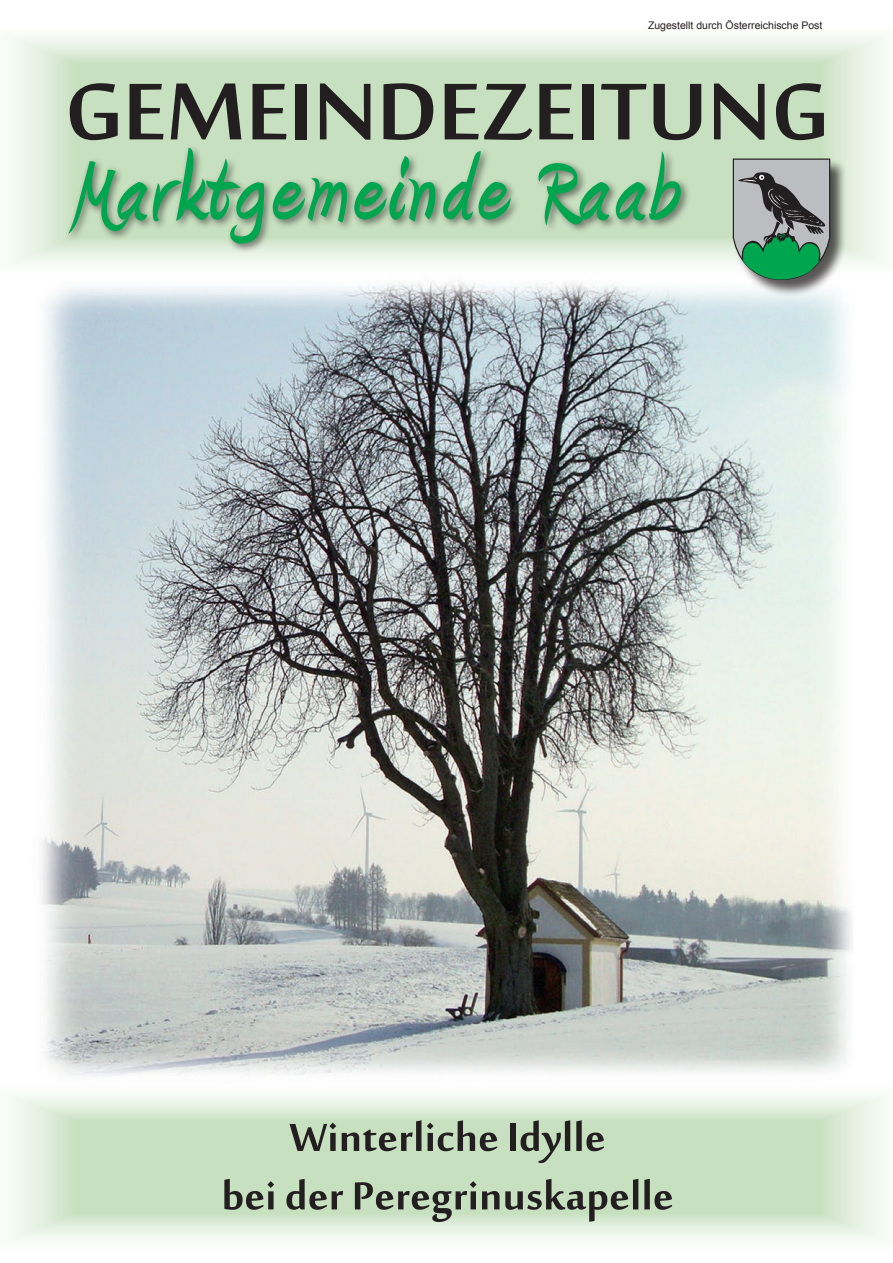
<style>
.page{position:relative;width:893px;height:1263px;background:#fff}
.page>*{position:absolute;margin:0;border:0;box-sizing:border-box;transform-origin:0 0}
.t1{font:700 111px "Amienne";letter-spacing:.05em;color:#00a54f}
.t2{font:700 111px "Sakkal Majalla";color:#231f20}
.t3{font:700 54px/58.5px "Sakkal Majalla";color:#231f20;text-align:center}
.t4{font:10.5px "Arial";color:#231f20}
</style>
<div class="page">
<img style="left:41px;top:281px;width:812px;height:772px">
<svg style="left:11px;top:37px;width:873px;height:226px;background:#d4e7ce"></svg>
<div style="left:733px;top:159px;width:114px;height:138px;background:#231f20;opacity:.75"></div>
<svg style="left:732px;top:158px;width:99px;height:125px;background:#7b9a8b"></svg>
<div style="left:65px;top:144px;width:626px;height:109px;background:#231f20;opacity:.6"></div>
<svg style="left:44px;top:1053px;width:802px;height:23px"></svg>
<svg style="left:11px;top:1095px;width:873px;height:144px;background:#d3e6cd"></svg>
<p class="t4" style="left:648px;top:18px;width:176px">Zugestellt durch Österreichische Post</p>
<p class="t2" style="left:65px;top:50px;width:766px">GemeindezeitunG</p>
<p class="t1" style="left:71px;top:141px;width:609px">Marktgemeinde Raab</p>
<p class="t3" style="left:221px;top:1112px;width:454px">Winterliche idylle<br>bei der Peregrinuskapelle</p>
</div>
